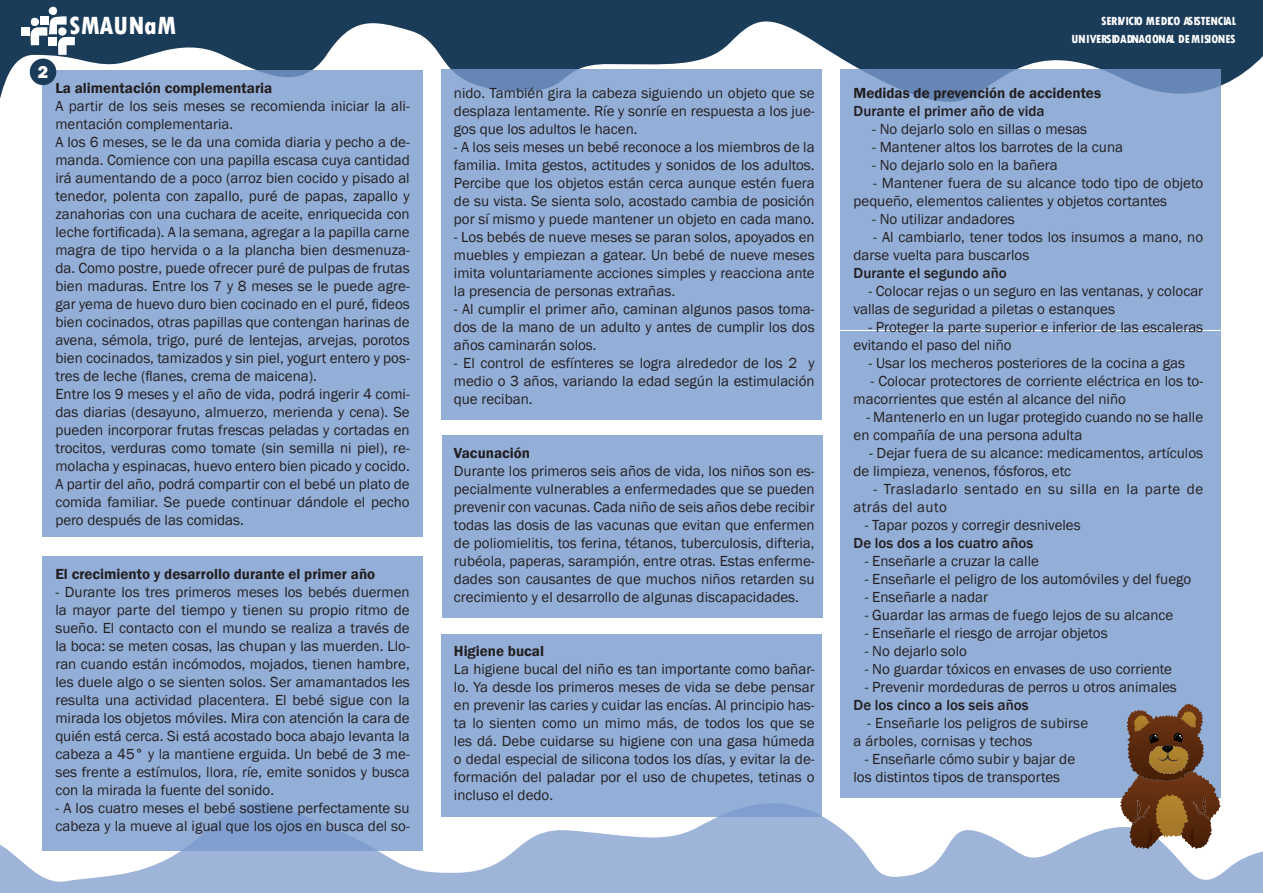
<style>
.page{position:relative;width:1263px;height:893px;background:#fff}
.page>*{position:absolute;margin:0;border:0;box-sizing:border-box;transform-origin:0 0}
.t1{font:800 condensed 26.1px "Tw Cen";color:#fff}
.t2{font:800 18px "Franklin Gothic";color:#fff}
.t3{font:15px/18px "Franklin Gothic";color:#231f20;text-align:justify}
.t4{font:600 15px "Franklin Gothic";color:#231f20}
.t5{font:500 15px "Franklin Gothic";color:#231f20}
.t6{font:15px/18px "Franklin Gothic";letter-spacing:.03em;color:#231f20}
.t7{font:800 condensed 12.3px/17.2px "Tw Cen";color:#fff;text-align:right}
</style>
<div class="page">
<svg style="left:0;top:0;width:1263px;height:186px;fill:#1b3c59"></svg>
<div style="left:21px;top:27px;width:9px;height:9px;background:#fff"></div>
<svg style="left:30px;top:16px;width:45px;height:39px"></svg>
<div style="left:40px;top:16px;width:9px;height:9px;background:#fff"></div>
<div style="left:49px;top:7px;width:8px;height:8px;background:#fff;border-radius:50%"></div>
<svg style="left:0;top:783px;width:1263px;height:110px;fill:#9eb4d9"></svg>
<div style="left:43px;top:71px;width:380px;height:466px;background:#93aed7"></div>
<div style="left:442px;top:435px;width:380px;height:183px;background:#93aed7"></div>
<div style="left:43px;top:556px;width:380px;height:294px;background:#93aed7"></div>
<div style="left:441px;top:70px;width:381px;height:350px;background:#93aed7"></div>
<div style="left:441px;top:634px;width:381px;height:183px;background:#93aed7"></div>
<div style="left:840px;top:69px;width:380px;height:260px;background:#93aed7"></div>
<div style="left:840px;top:331px;width:380px;height:466px;background:#93aed7"></div>
<svg style="left:1119px;top:704px;width:92px;height:145px"></svg>
<div style="left:30px;top:59px;width:26px;height:26px;background:#1b3c59;border-radius:50%"></div>
<p class="t2" style="left:38px;top:61px;width:12px">2</p>
<h1 class="t1" style="left:69px;top:10px;width:109px">SMAUNaM</h1>
<p class="t4" style="left:55px;top:79px;width:218px">La alimentación complementaria</p>
<p class="t3" style="left:55px;top:97px;width:356px">A partir de los seis meses se recomienda iniciar la ali&shy;mentación complementaria.</p>
<p class="t3" style="left:55px;top:133px;width:356px">A los 6 meses, se le da una comida diaria y pecho a de&shy;manda. Comience con una papilla escasa cuya cantidad irá aumentando de a poco (arroz bien cocido y pisado al tenedor, polenta con zapallo, puré de papas, zapallo y zanahorias con una cuchara de aceite, enriquecida con leche fortificada). A la semana, agregar a la papilla carne magra de tipo hervida o a la plancha bien desmenuza&shy;da. Como postre, puede ofrecer puré de pulpas de frutas bien maduras. Entre los 7 y 8 meses se le puede agre&shy;gar yema de huevo duro bien cocinado en el puré, fideos bien cocinados, otras papillas que contengan harinas de avena, sémola, trigo, puré de lentejas, arvejas, porotos bien cocinados, tamizados y sin piel, yogurt entero y pos&shy;tres de leche (flanes, crema de maicena).</p>
<p class="t3" style="left:55px;top:385px;width:356px">Entre los 9 meses y el año de vida, podrá ingerir 4 comi&shy;das diarias (desayuno, almuerzo, merienda y cena). Se pueden incorporar frutas frescas peladas y cortadas en trocitos, verduras como tomate (sin semilla ni piel), re&shy;molacha y espinacas, huevo entero bien picado y cocido.<br>A partir del año, podrá compartir con el bebé un plato de comida familiar. Se puede continuar dándole el pecho pero después de las comidas.</p>
<p class="t4" style="left:55px;top:565px;width:321px">El crecimiento y desarrollo durante el primer año</p>
<p class="t3" style="left:55px;top:583px;width:356px">- Durante los tres primeros meses los bebés duermen la mayor parte del tiempo y tienen su propio ritmo de sueño. El contacto con el mundo se realiza a través de la boca: se meten cosas, las chupan y las muerden. Llo&shy;ran cuando están incómodos, mojados, tienen hambre, les duele algo o se sienten solos. Ser amamantados les resulta una actividad placentera. El bebé sigue con la mirada los objetos móviles. Mira con atención la cara de quién está cerca. Si está acostado boca abajo levanta la cabeza a 45° y la mantiene erguida. Un bebé de 3 me&shy;ses frente a estímulos, llora, ríe, emite sonidos y busca con la mirada la fuente del sonido.</p>
<p class="t3" style="left:55px;top:799px;width:356px">- A los cuatro meses el bebé sostiene perfectamente su cabeza y la mueve al igual que los ojos en busca del so-</p>
<p class="t3" style="left:454px;top:84px;width:362px">nido. También gira la cabeza siguiendo un objeto que se desplaza lentamente. Ríe y sonríe en respuesta a los jue&shy;gos que los adultos le hacen.</p>
<p class="t3" style="left:454px;top:138px;width:362px">- A los seis meses un bebé reconoce a los miembros de la familia. Imita gestos, actitudes y sonidos de los adultos.<br>Percibe que los objetos están cerca aunque estén fuera de su vista. Se sienta solo, acostado cambia de posición por sí mismo y puede mantener un objeto en cada mano.</p>
<p class="t3" style="left:454px;top:228px;width:362px">- Los bebés de nueve meses se paran solos, apoyados en muebles y empiezan a gatear. Un bebé de nueve meses imita voluntariamente acciones simples y reacciona ante la presencia de personas extrañas.</p>
<p class="t3" style="left:454px;top:300px;width:362px">- Al cumplir el primer año, caminan algunos pasos toma&shy;dos de la mano de un adulto y antes de cumplir los dos años caminarán solos.</p>
<p class="t3" style="left:454px;top:354px;width:362px">- El control de esfínteres se logra alrededor de los 2 y medio o 3 años, variando la edad según la estimulación que reciban.</p>
<p class="t4" style="left:454px;top:443px;width:78px">Vacunación</p>
<p class="t3" style="left:454px;top:462px;width:362px">Durante los primeros seis años de vida, los niños son es&shy;pecialmente vulnerables a enfermedades que se pueden prevenir con vacunas. Cada niño de seis años debe recibir todas las dosis de las vacunas que evitan que enfermen de poliomielitis, tos ferina, tétanos, tuberculosis, difteria, rubéola, paperas, sarampión, entre otras. Estas enferme&shy;dades son causantes de que muchos niños retarden su crecimiento y el desarrollo de algunas discapacidades.</p>
<p class="t4" style="left:454px;top:641px;width:92px">Higiene bucal</p>
<p class="t3" style="left:454px;top:660px;width:362px">La higiene bucal del niño es tan importante como bañar&shy;lo. Ya desde los primeros meses de vida se debe pensar en prevenir las caries y cuidar las encías. Al principio has&shy;ta lo sienten como un mimo más, de todos los que se les dá. Debe cuidarse su higiene con una gasa húmeda o dedal especial de silicona todos los días, y evitar la de&shy;formación del paladar por el uso de chupetes, tetinas o incluso el dedo.</p>
<p class="t7" style="left:1071px;top:13px;width:166px">SERIVICIO MEDICO ASISTENCIAL<br>UNIVERSIDADNACIONAL DE MISIONES</p>
<p class="t4" style="left:853px;top:83px;width:249px">Medidas de prevención de accidentes</p>
<p class="t5" style="left:853px;top:101px;width:193px">Durante el primer año de vida</p>
<p class="t3" style="left:872px;top:120px;width:216px">- No dejarlo solo en sillas o mesas</p>
<p class="t3" style="left:872px;top:138px;width:252px">- Mantener altos los barrotes de la cuna</p>
<p class="t3" style="left:872px;top:156px;width:187px">- No dejarlo solo en la bañera</p>
<p class="t3" style="left:853px;top:174px;width:351px;text-indent:20px">- Mantener fuera de su alcance todo tipo de objeto pequeño, elementos calientes y objetos cortantes</p>
<p class="t3" style="left:872px;top:210px;width:144px">- No utilizar andadores</p>
<p class="t3" style="left:853px;top:228px;width:351px;text-indent:20px">- Al cambiarlo, tener todos los insumos a mano, no darse vuelta para buscarlos</p>
<p class="t5" style="left:853px;top:263px;width:155px">Durante el segundo año</p>
<p class="t3" style="left:853px;top:282px;width:351px;text-indent:15px">- Colocar rejas o un seguro en las ventanas, y colocar vallas de seguridad a piletas o estanques</p>
<p class="t3" style="left:853px;top:318px;width:351px;text-indent:15px">- Proteger la parte superior e inferior de las escaleras evitando el paso del niño</p>
<p class="t3" style="left:868px;top:354px;width:318px">- Usar los mecheros posteriores de la cocina a gas</p>
<p class="t3" style="left:853px;top:372px;width:351px;text-indent:17px">- Colocar protectores de corriente eléctrica en los to&shy;macorrientes que estén al alcance del niño</p>
<p class="t3" style="left:853px;top:408px;width:351px;text-indent:13px">- Mantenerlo en un lugar protegido cuando no se halle en compañía de una persona adulta</p>
<p class="t3" style="left:853px;top:444px;width:351px;text-indent:15px">- Dejar fuera de su alcance: medicamentos, artículos de limpieza, venenos, fósforos, etc</p>
<p class="t6" style="left:853px;top:480px;width:351px;text-indent:20px">- Trasladarlo sentado en su silla en la parte de atrás del auto</p>
<p class="t3" style="left:865px;top:516px;width:217px">- Tapar pozos y corregir desniveles</p>
<p class="t5" style="left:853px;top:533px;width:181px">De los dos a los cuatro años</p>
<p class="t3" style="left:865px;top:552px;width:176px">- Enseñarle a cruzar la calle</p>
<p class="t3" style="left:865px;top:570px;width:328px">- Enseñarle el peligro de los automóviles y del fuego</p>
<p class="t3" style="left:865px;top:588px;width:125px">- Enseñarle a nadar</p>
<p class="t3" style="left:865px;top:606px;width:310px">- Guardar las armas de fuego lejos de su alcance</p>
<p class="t3" style="left:865px;top:624px;width:244px">- Enseñarle el riesgo de arrojar objetos</p>
<p class="t3" style="left:865px;top:642px;width:104px">- No dejarlo solo</p>
<p class="t3" style="left:865px;top:660px;width:309px">- No guardar tóxicos en envases de uso corriente</p>
<p class="t3" style="left:865px;top:678px;width:314px">- Prevenir mordeduras de perros u otros animales</p>
<p class="t5" style="left:853px;top:695px;width:177px">De los cinco a los seis años</p>
<p class="t3" style="left:867px;top:714px;width:222px">- Enseñarle los peligros de subirse</p>
<p class="t3" style="left:853px;top:732px;width:181px">a árboles, cornisas y techos</p>
<p class="t3" style="left:865px;top:750px;width:212px">- Enseñarle cómo subir y bajar de</p>
<p class="t3" style="left:853px;top:768px;width:208px">los distintos tipos de transportes</p>
</div>
